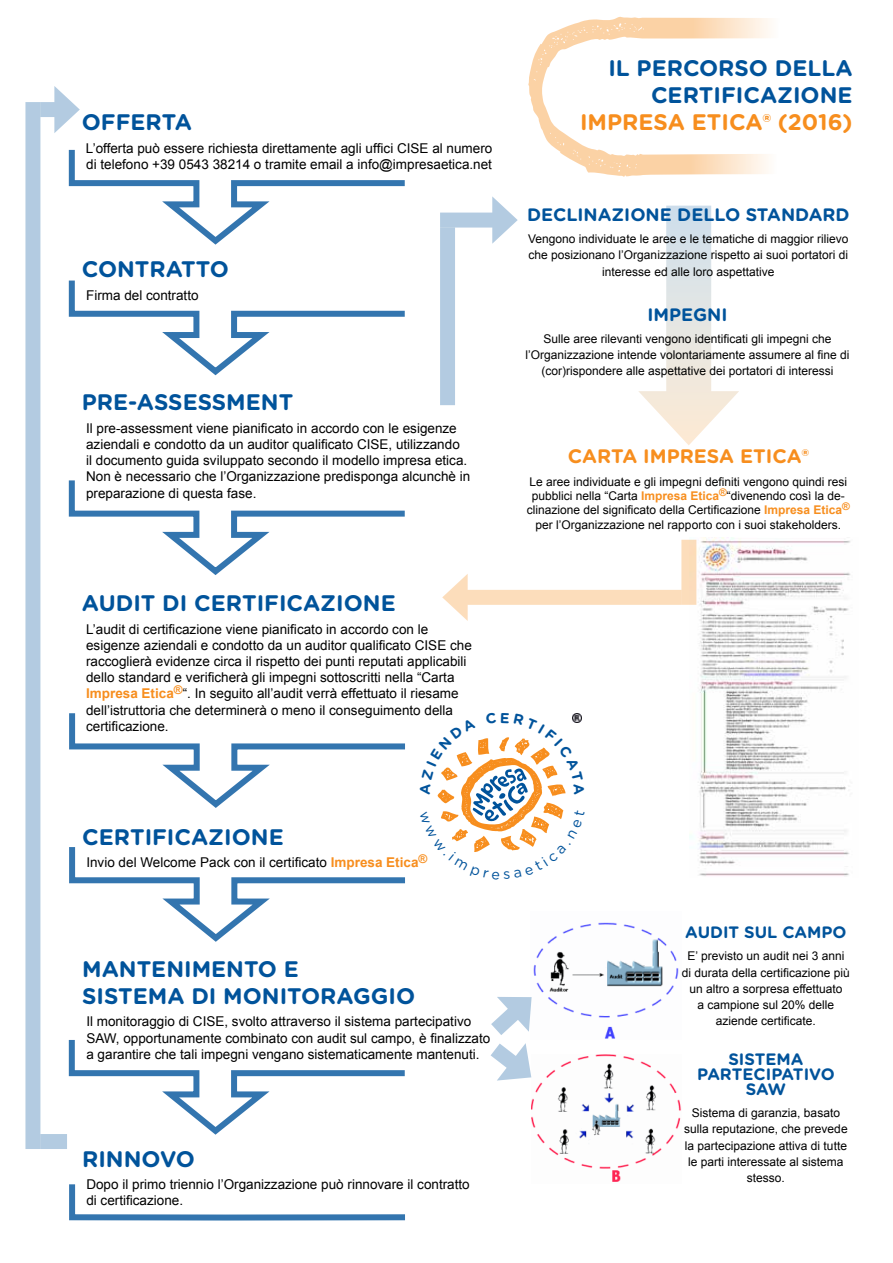
<style>
.page{position:relative;width:893px;height:1263px;background:#fff}
.page>*{position:absolute;margin:0;border:0;box-sizing:border-box;transform-origin:0 0}
.t1{font:700 22.5px/27px "Gotham Rounded";color:#00539b;text-align:right}
.t2{font:700 22.5px "Gotham Rounded";color:#f78e1e}
.t3{font:700 19.5px "Gotham Rounded";color:#f78e1e}
.t4{font:700 18px "Gotham Rounded";color:#00539b}
.t5{font:700 16.5px/15px "Gotham Rounded";color:#00539b;text-align:center}
.t6{font:13.5px/16.2px "Arial";color:#000}
.t7{font:12px/16.2px "Arial";color:#000;text-align:center}
.s1{font-weight:700;color:#f78e1e}
</style>
<div class="page">
<svg style="left:528px;top:17px;width:242px;height:160px"></svg>
<img style="left:689px;top:538px;width:162px;height:338px">
<svg style="left:68px;top:149px;width:337px;height:96px"></svg>
<svg style="left:68px;top:280px;width:337px;height:96px"></svg>
<svg style="left:69px;top:713px;width:336px;height:95px"></svg>
<svg style="left:68px;top:480px;width:337px;height:95px"></svg>
<div style="left:666px;top:206px;width:45px;height:202px;background:linear-gradient(to bottom,#cddeed,#f6ebdb)"></div>
<svg style="left:638px;top:391px;width:101px;height:54px"></svg>
<div style="left:440px;top:228px;width:15px;height:177px;background:#b3cbe1"></div>
<div style="left:440px;top:213px;width:62px;height:15px;background:#b3cbe1"></div>
<svg style="left:492px;top:196px;width:26px;height:48px"></svg>
<div style="left:681px;top:540px;width:15px;height:65px;background:#fcddbb"></div>
<div style="left:458px;top:590px;width:223px;height:15px;background:#fcddbb"></div>
<svg style="left:442px;top:574px;width:26px;height:47px"></svg>
<svg style="left:69px;top:847px;width:336px;height:95px"></svg>
<img style="left:533px;top:922px;width:146px;height:117px">
<img style="left:532px;top:1054px;width:149px;height:128px">
<svg style="left:490px;top:997px;width:43px;height:85px"></svg>
<svg style="left:68px;top:1040px;width:337px;height:95px"></svg>
<svg style="left:69px;top:1184px;width:336px;height:37px"></svg>
<div style="left:40px;top:1134px;width:27px;height:15px;background:#b3cbe1"></div>
<div style="left:25px;top:102px;width:15px;height:1047px;background:#b3cbe1"></div>
<div style="left:40px;top:102px;width:24px;height:15px;background:#b3cbe1"></div>
<svg style="left:54px;top:86px;width:26px;height:47px"></svg>
<svg style="left:437px;top:713px;width:145px;height:139px"></svg>
<h1 class="t1" style="left:82px;top:108px;width:112px">OFFERTA</h1>
<p class="t6" style="left:86px;top:140px;width:408px">L’offerta può essere richiesta direttamente agli uffici CISE al numero di telefono +39 0543 38214 o tramite email a info@impresaetica.net</p>
<h1 class="t1" style="left:82px;top:255px;width:149px">CONTRATTO</h1>
<p class="t6" style="left:86px;top:287px;width:114px">Firma del contratto</p>
<h1 class="t1" style="left:82px;top:388px;width:213px">PRE-ASSESSMENT</h1>
<p class="t6" style="left:86px;top:420px;width:386px">Il pre-assessment viene pianificato in accordo con le esigenze aziendali e condotto da un auditor qualificato CISE, utilizzando<br>il documento guida sviluppato secondo il modello impresa etica.<br>Non è necessario che l’Organizzazione predisponga alcunchè in preparazione di questa fase.</p>
<h1 class="t1" style="left:82px;top:589px;width:315px">AUDIT DI CERTIFICAZIONE</h1>
<p class="t6" style="left:86px;top:621px;width:387px">L’audit di certificazione viene pianificato in accordo con le esigenze aziendali e condotto da un auditor qualificato CISE che raccoglierà evidenze circa il rispetto dei punti reputati applicabili dello standard e verificherà gli impegni sottoscritti nella “Carta <span class="s1">Impresa Etica</span><sup>®</sup>“. In seguito all’audit verrà effettuato il riesame dell’istruttoria che determinerà o meno il conseguimento della certificazione.</p>
<h1 class="t1" style="left:608px;top:54px;width:246px">IL PERCORSO DELLA<br>CERTIFICAZIONE</h1>
<h1 class="t2" style="left:580px;top:106px;width:274px">IMPRESA ETICA® (2016)</h1>
<h3 class="t4" style="left:527px;top:201px;width:324px">DECLINAZIONE DELLO STANDARD</h3>
<p class="t7" style="left:528px;top:231px;width:322px">Vengono individuate le aree e le tematiche di maggior rilievo che posizionano l’Organizzazione rispetto ai suoi portatori di interesse ed alle loro aspettative</p>
<h3 class="t4" style="left:647px;top:301px;width:82px">IMPEGNI</h3>
<p class="t7" style="left:525px;top:331px;width:326px">Sulle aree rilevanti vengono identificati gli impegni che l’Organizzazione intende volontariamente assumere al fine di (cor)rispondere alle aspettative dei portatori di interessi</p>
<h2 class="t3" style="left:568px;top:442px;width:242px">CARTA IMPRESA ETICA®</h2>
<p class="t7" style="left:527px;top:474px;width:325px;line-height:14.4px">Le aree individuate e gli impegni definiti vengono quindi resi pubblici nella “Carta <span class="s1">Impresa Etica</span><sup>®</sup>“divenendo così la de&shy;clinazione del significato della Certificazione <span class="s1">Impresa Etica</span><sup>® </sup>per l’Organizzazione nel rapporto con i suoi stakeholders.</p>
<h1 class="t1" style="left:82px;top:822px;width:203px">CERTIFICAZIONE</h1>
<p class="t6" style="left:86px;top:854px;width:342px">Invio del Welcome Pack con il certificato <span class="s1">Impresa Etica</span><sup>®</sup></p>
<h1 class="t1" style="left:82px;top:954px;width:335px;text-align:left">MANTENIMENTO E<br>SISTEMA DI MONITORAGGIO</h1>
<p class="t6" style="left:86px;top:1013px;width:405px">Il monitoraggio di CISE, svolto attraverso il sistema partecipativo<br>SAW, opportunamente combinato con audit sul campo, è finalizzato a garantire che tali impegni vengano sistematicamente mantenuti.</p>
<h1 class="t1" style="left:82px;top:1144px;width:114px">RINNOVO</h1>
<p class="t6" style="left:86px;top:1176px;width:385px">Dopo il primo triennio l’Organizzazione può rinnovare il contratto di certificazione.</p>
<p class="t5" style="left:685px;top:924px;width:163px">AUDIT SUL CAMPO</p>
<p class="t7" style="left:682px;top:948px;width:170px">E’ previsto un audit nei 3 anni di durata della certificazione più un altro a sorpresa effettuato<br>a campione sul 20% delle aziende certificate.</p>
<p class="t5" style="left:697px;top:1051px;width:139px">SISTEMA<br>PARTECIPATIVO<br>SAW</p>
<p class="t7" style="left:684px;top:1105px;width:165px">Sistema di garanzia, basato sulla reputazione, che prevede la partecipazione attiva di tutte le parti interessate al sistema stesso.</p>
</div>
